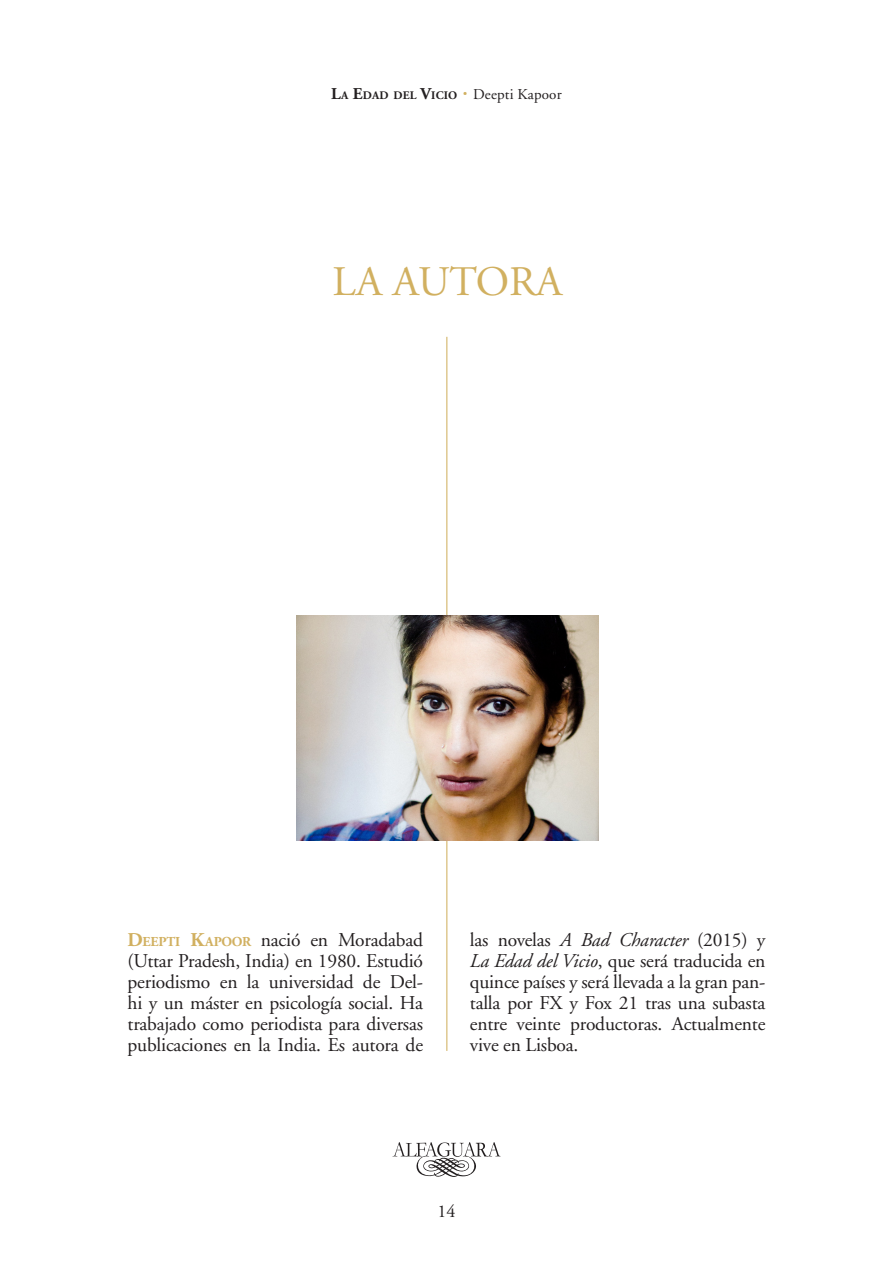
<style>
.page{position:relative;width:893px;height:1263px;background:#fff}
.page>*{position:absolute;margin:0;border:0;box-sizing:border-box;transform-origin:0 0}
.epígrafes{font:42px "Adobe Garamond";color:#d1b060}
.General{font:19.5px/21px "Adobe Garamond";letter-spacing:-.01em;color:#231f20;text-align:justify}
.t1{font:18px "Adobe Garamond";color:#231f20}
.t2{font:15px "Adobe Garamond";letter-spacing:.01em;color:#231f20}
.t3{font:700 11.55px "Adobe Garamond";letter-spacing:.015em;color:#231f20}
.s1{font-size:16.5px}
.s2{font-size:27px;color:#d1b060}
.s3{font-weight:700;color:#d1b060}
.s4{font-weight:700;font-size:13.65px;color:#d1b060}
.s5{font-style:italic}
</style>
<div class="page">
<svg style="left:392px;top:1142px;width:108px;height:35px"></svg>
<hr style="left:446px;top:337px;width:1px;height:714px;background:#d1b060">
<img style="left:297px;top:615px;width:301px;height:225px">
<p class="t3" style="left:331px;top:89px;width:128px"><span class="s1">L</span>A <span class="s1">E</span>DAD DEL <span class="s1">V</span>ICIO</p>
<p class="t2" style="left:462px;top:86px;width:101px"><span class="s2">·</span> Deepti Kapoor</p>
<p class="epígrafes" style="left:332px;top:259px;width:232px">LA AUTORA</p>
<p class="General" style="left:128px;top:930px;width:297px"><span class="s3">D</span><span class="s4">EEPTI</span> <span class="s3">K</span><span class="s4">APOOR</span> nació en Moradabad (Uttar Pradesh, India) en 1980. Estudió periodismo en la universidad de Del&shy;hi y un máster en psicología social. Ha trabajado como periodista para diversas publicaciones en la India. Es autora de</p>
<p class="General" style="left:470px;top:930px;width:297px">las novelas <span class="s5">A Bad Character</span> (2015) y <span class="s5">La Edad del Vicio</span>, que será traducida en quince países y será llevada a la gran pan&shy;talla por FX y Fox 21 tras una subasta entre veinte productoras. Actualmente vive en Lisboa.</p>
<p class="t1" style="left:437px;top:1201px;width:19px">14</p>
</div>
